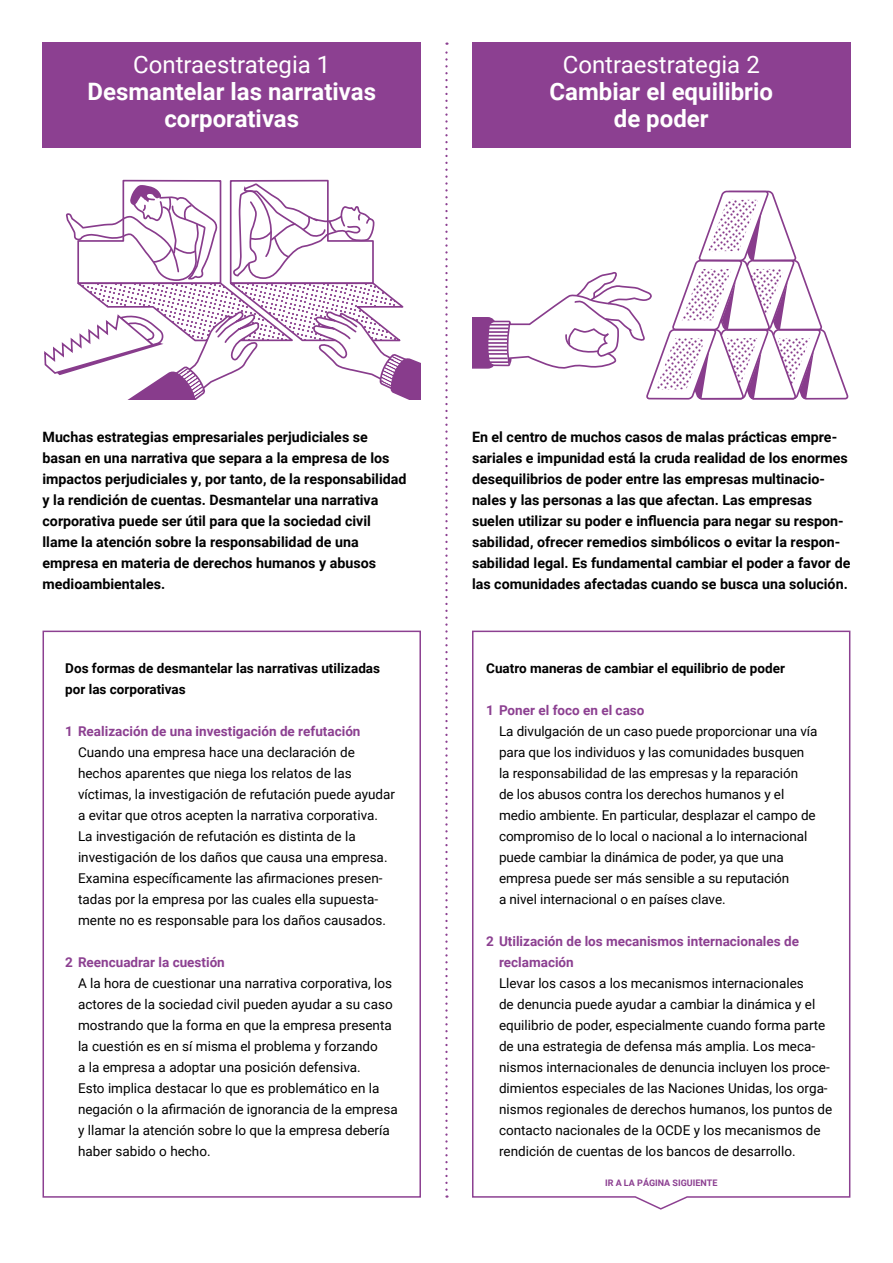
<style>
.page{position:relative;width:893px;height:1263px;background:#fff}
.page>*{position:absolute;margin:0;border:0;box-sizing:border-box;transform-origin:0 0}
.t1{font:700 24px/27px "Roboto";color:#fff;text-align:center}
.t2{font:24px "Roboto";color:#fff}
.t3{font:700 14.25px/21px "Roboto";color:#000}
.t4{font:13.5px/21px "Roboto";color:#000}
.t5{font:700 13.5px/21px "Roboto";color:#8c4091}
.t6{font:700 13.5px/21px "Roboto";color:#000}
.t7{font:700 9px "Roboto";color:#8c4091}
</style>
<div class="page">
<div style="left:43px;top:43px;width:378px;height:105px;background:#8c4091"></div>
<div style="left:472px;top:43px;width:378px;height:105px;background:#8c4091"></div>
<svg style="left:44px;top:179px;width:377px;height:221px"></svg>
<svg style="left:472px;top:190px;width:377px;height:210px"></svg>
<hr style="left:487px;top:349px;width:21px;height:2px;background:#883c8c">
<hr style="left:487px;top:353px;width:21px;height:2px;background:#883c8c">
<hr style="left:487px;top:357px;width:21px;height:2px;background:#883c8c">
<hr style="left:489px;top:361px;width:20px;height:2px;background:#883c8c">
<div style="left:43px;top:631px;width:378px;height:567px;border:2px solid #8c4091"></div>
<svg style="left:472px;top:630px;width:379px;height:580px"></svg>
<svg style="left:445px;top:43px;width:3px;height:1155px"></svg>
<h1 class="t2" style="left:133px;top:48px;width:199px">Contraestrategia 1</h1>
<h1 class="t1" style="left:87px;top:77px;width:290px">Desmantelar las narrativas corporativas</h1>
<h1 class="t2" style="left:563px;top:48px;width:199px">Contraestrategia 2</h1>
<h1 class="t1" style="left:549px;top:77px;width:225px">Cambiar el equilibrio de poder</h1>
<p class="t3" style="left:43px;top:425px;width:366px">Muchas estrategias empresariales perjudiciales se basan en una narrativa que separa a la empresa de los impactos perjudiciales y, por tanto, de la responsabilidad y la rendición de cuentas. Desmantelar una narrativa corporativa puede ser útil para que la sociedad civil llame la atención sobre la responsabilidad de una empresa en materia de derechos humanos y abusos medioambientales.</p>
<p class="t3" style="left:472px;top:425px;width:380px">En el centro de muchos casos de malas prácticas empre&shy;sariales e impunidad está la cruda realidad de los enormes desequilibrios de poder entre las empresas multinacio&shy;nales y las personas a las que afectan. Las empresas suelen utilizar su poder e influencia para negar su respon&shy;sabilidad, ofrecer remedios simbólicos o evitar la respon&shy;sabilidad legal. Es fundamental cambiar el poder a favor de las comunidades afectadas cuando se busca una solución.</p>
<p class="t6" style="left:65px;top:657px;width:316px">Dos formas de desmantelar las narrativas utilizadas por las corporativas</p>
<p class="t5" style="left:65px;top:720px;width:297px">1 Realización de una investigación de refutación</p>
<p class="t4" style="left:78px;top:741px;width:319px">Cuando una empresa hace una declaración de hechos aparentes que niega los relatos de las víctimas, la investigación de refutación puede ayudar a evitar que otros acepten la narrativa corporativa.<br>La investigación de refutación es distinta de la investigación de los daños que causa una empresa.<br>Examina específicamente las afirmaciones presen&shy;tadas por la empresa por las cuales ella supuesta&shy;mente no es responsable para los daños causados.</p>
<p class="t5" style="left:65px;top:951px;width:161px">2 Reencuadrar la cuestión</p>
<p class="t4" style="left:78px;top:972px;width:321px">A la hora de cuestionar una narrativa corporativa, los actores de la sociedad civil pueden ayudar a su caso mostrando que la forma en que la empresa presenta la cuestión es en sí misma el problema y forzando<br>a la empresa a adoptar una posición defensiva.<br>Esto implica destacar lo que es problemático en la negación o la afirmación de ignorancia de la empresa y llamar la atención sobre lo que la empresa debería haber sabido o hecho.</p>
<p class="t6" style="left:486px;top:657px;width:300px">Cuatro maneras de cambiar el equilibrio de poder</p>
<p class="t5" style="left:486px;top:699px;width:160px">1 Poner el foco en el caso</p>
<p class="t4" style="left:499px;top:720px;width:320px">La divulgación de un caso puede proporcionar una vía para que los individuos y las comunidades busquen la responsabilidad de las empresas y la reparación<br>de los abusos contra los derechos humanos y el medio ambiente. En particular, desplazar el campo de compromiso de lo local o nacional a lo internacional puede cambiar la dinámica de poder, ya que una empresa puede ser más sensible a su reputación<br>a nivel internacional o en países clave.</p>
<p class="t5" style="left:499px;top:930px;width:302px;text-indent:-13px">2 Utilización de los mecanismos internacionales de reclamación</p>
<p class="t4" style="left:499px;top:972px;width:335px">Llevar los casos a los mecanismos internacionales<br>de denuncia puede ayudar a cambiar la dinámica y el equilibrio de poder, especialmente cuando forma parte de una estrategia de defensa más amplia. Los meca&shy;nismos internacionales de denuncia incluyen los proce&shy;dimientos especiales de las Naciones Unidas, los orga&shy;nismos regionales de derechos humanos, los puntos de contacto nacionales de la OCDE y los mecanismos de rendición de cuentas de los bancos de desarrollo.</p>
<p class="t7" style="left:605px;top:1176px;width:114px">IR A LA PÁGINA SIGUIENTE</p>
</div>
